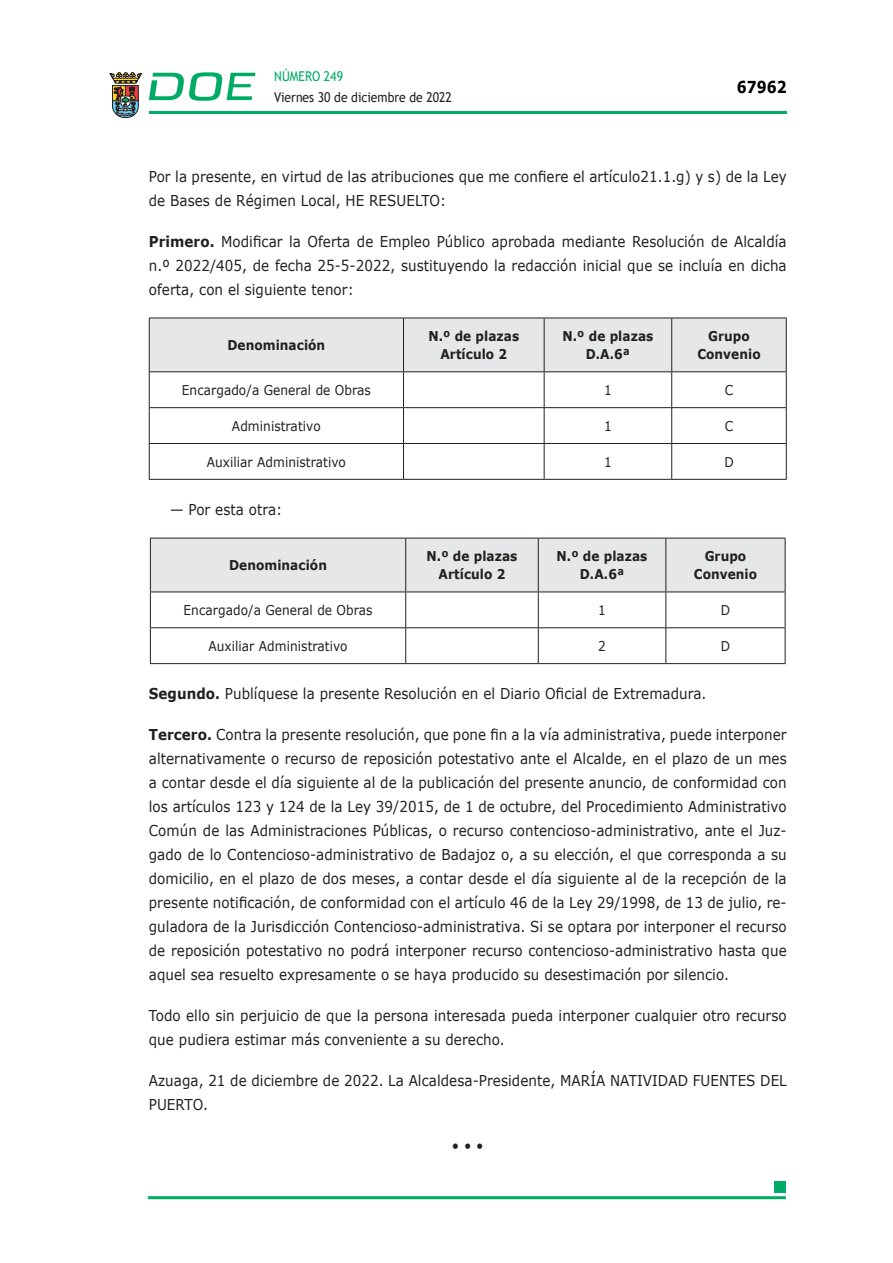
<style>
.page{position:relative;width:893px;height:1263px;background:#fff}
.page>*{position:absolute;margin:0;border:0;box-sizing:border-box;transform-origin:0 0}
.t1{font:700 16.5px "Verdana";color:#000;scale:.85 1}
.CUERPO_DE_TEXTO{font:15px/24px "Verdana";letter-spacing:.005em;color:#231f20;scale:.9 1}
.TABLATITULO{font:700 13.5px/18px "Verdana";letter-spacing:.005em;color:#231f20;text-align:center;scale:.9 1}
.CUERPO_DE_TEXTO-2{font:13.5px "Verdana";letter-spacing:.005em;color:#231f20;scale:.9 1}
.t2{font:13.5px "Trebuchet MS";color:#231f20;scale:.9 1}
.t3{font:13.5px "Trebuchet MS";color:#00ab67;scale:.9 1}
.s1{font-weight:700}
</style>
<div class="page">
<hr style="left:149px;top:111px;width:638px;height:3px;background:#00ab66">
<svg style="left:109px;top:72px;width:33px;height:46px"></svg>
<svg style="left:149px;top:72px;width:106px;height:29px"></svg>
<hr style="left:148px;top:1196px;width:638px;height:3px;background:#00ab66">
<div style="left:775px;top:1181px;width:11px;height:11px;background:#00ab66"></div>
<div style="left:150px;top:319px;width:636px;height:52px;background:#e6e7e9"></div>
<hr style="left:149px;top:318px;width:254px;height:1px;background:#231f20">
<hr style="left:149px;top:318px;width:1px;height:53px;background:#231f20">
<hr style="left:403px;top:318px;width:141px;height:1px;background:#231f20">
<hr style="left:403px;top:318px;width:1px;height:53px;background:#231f20">
<hr style="left:544px;top:318px;width:128px;height:1px;background:#231f20">
<hr style="left:544px;top:318px;width:1px;height:53px;background:#231f20">
<hr style="left:672px;top:318px;width:115px;height:1px;background:#231f20">
<hr style="left:671px;top:318px;width:1px;height:53px;background:#231f20">
<hr style="left:786px;top:318px;width:1px;height:53px;background:#231f20">
<hr style="left:149px;top:371px;width:254px;height:1px;background:#231f20">
<hr style="left:149px;top:372px;width:1px;height:35px;background:#231f20">
<hr style="left:403px;top:371px;width:141px;height:1px;background:#231f20">
<hr style="left:403px;top:372px;width:1px;height:35px;background:#231f20">
<hr style="left:544px;top:371px;width:128px;height:1px;background:#231f20">
<hr style="left:544px;top:372px;width:1px;height:35px;background:#231f20">
<hr style="left:672px;top:371px;width:115px;height:1px;background:#231f20">
<hr style="left:671px;top:372px;width:1px;height:35px;background:#231f20">
<hr style="left:786px;top:372px;width:1px;height:35px;background:#231f20">
<hr style="left:149px;top:407px;width:254px;height:1px;background:#231f20">
<hr style="left:149px;top:408px;width:1px;height:35px;background:#231f20">
<hr style="left:403px;top:407px;width:141px;height:1px;background:#231f20">
<hr style="left:403px;top:408px;width:1px;height:35px;background:#231f20">
<hr style="left:544px;top:407px;width:128px;height:1px;background:#231f20">
<hr style="left:544px;top:408px;width:1px;height:35px;background:#231f20">
<hr style="left:672px;top:407px;width:115px;height:1px;background:#231f20">
<hr style="left:671px;top:408px;width:1px;height:35px;background:#231f20">
<hr style="left:786px;top:408px;width:1px;height:35px;background:#231f20">
<hr style="left:149px;top:443px;width:254px;height:1px;background:#231f20">
<hr style="left:149px;top:444px;width:1px;height:35px;background:#231f20">
<hr style="left:403px;top:443px;width:141px;height:1px;background:#231f20">
<hr style="left:403px;top:444px;width:1px;height:35px;background:#231f20">
<hr style="left:544px;top:443px;width:128px;height:1px;background:#231f20">
<hr style="left:544px;top:444px;width:1px;height:35px;background:#231f20">
<hr style="left:672px;top:443px;width:115px;height:1px;background:#231f20">
<hr style="left:671px;top:444px;width:1px;height:35px;background:#231f20">
<hr style="left:786px;top:444px;width:1px;height:35px;background:#231f20">
<hr style="left:149px;top:479px;width:254px;height:1px;background:#231f20">
<hr style="left:403px;top:479px;width:141px;height:1px;background:#231f20">
<hr style="left:544px;top:479px;width:128px;height:1px;background:#231f20">
<hr style="left:672px;top:479px;width:115px;height:1px;background:#231f20">
<div style="left:151px;top:539px;width:634px;height:53px;background:#e6e7e9"></div>
<hr style="left:150px;top:538px;width:256px;height:1px;background:#231f20">
<hr style="left:150px;top:538px;width:1px;height:54px;background:#231f20">
<hr style="left:406px;top:538px;width:132px;height:1px;background:#231f20">
<hr style="left:405px;top:538px;width:1px;height:54px;background:#231f20">
<hr style="left:538px;top:538px;width:128px;height:1px;background:#231f20">
<hr style="left:538px;top:538px;width:1px;height:54px;background:#231f20">
<hr style="left:666px;top:538px;width:119px;height:1px;background:#231f20">
<hr style="left:665px;top:538px;width:1px;height:54px;background:#231f20">
<hr style="left:785px;top:538px;width:1px;height:54px;background:#231f20">
<hr style="left:150px;top:592px;width:256px;height:1px;background:#231f20">
<hr style="left:150px;top:592px;width:1px;height:35px;background:#231f20">
<hr style="left:406px;top:592px;width:132px;height:1px;background:#231f20">
<hr style="left:405px;top:592px;width:1px;height:35px;background:#231f20">
<hr style="left:538px;top:592px;width:128px;height:1px;background:#231f20">
<hr style="left:538px;top:592px;width:1px;height:35px;background:#231f20">
<hr style="left:666px;top:592px;width:119px;height:1px;background:#231f20">
<hr style="left:665px;top:592px;width:1px;height:35px;background:#231f20">
<hr style="left:785px;top:592px;width:1px;height:35px;background:#231f20">
<hr style="left:150px;top:627px;width:256px;height:1px;background:#231f20">
<hr style="left:150px;top:628px;width:1px;height:35px;background:#231f20">
<hr style="left:406px;top:627px;width:132px;height:1px;background:#231f20">
<hr style="left:405px;top:628px;width:1px;height:35px;background:#231f20">
<hr style="left:538px;top:627px;width:128px;height:1px;background:#231f20">
<hr style="left:538px;top:628px;width:1px;height:35px;background:#231f20">
<hr style="left:666px;top:627px;width:119px;height:1px;background:#231f20">
<hr style="left:665px;top:628px;width:1px;height:35px;background:#231f20">
<hr style="left:785px;top:628px;width:1px;height:35px;background:#231f20">
<hr style="left:150px;top:663px;width:256px;height:1px;background:#231f20">
<hr style="left:406px;top:663px;width:132px;height:1px;background:#231f20">
<hr style="left:538px;top:663px;width:128px;height:1px;background:#231f20">
<hr style="left:666px;top:663px;width:119px;height:1px;background:#231f20">
<p class="t3" style="left:274px;top:67px;width:78px">NÚMERO 249</p>
<p class="t2" style="left:274px;top:88px;width:199px">Viernes 30 de diciembre de 2022</p>
<p class="t1" style="left:737px;top:75px;width:60px">67962</p>
<p class="CUERPO_DE_TEXTO" style="left:149px;top:164px;width:710px">Por la presente, en virtud de las atribuciones que me confiere el artículo21.1.g) y s) de la Ley de Bases de Régimen Local, HE RESUELTO:</p>
<p class="CUERPO_DE_TEXTO" style="left:149px;top:229px;width:710px;text-align:justify"><span class="s1">Primero.</span> Modificar la Oferta de Empleo Público aprobada mediante Resolución de Alcaldía n.º 2022/405, de fecha 25-5-2022, sustituyendo la redacción inicial que se incluía en dicha oferta, con el siguiente tenor:</p>
<p class="TABLATITULO" style="left:227px;top:336px;width:110px">Denominación</p>
<p class="TABLATITULO" style="left:428px;top:327px;width:102px">N.º de plazas</p>
<p class="TABLATITULO" style="left:440px;top:345px;width:76px">Artículo 2</p>
<p class="TABLATITULO" style="left:562px;top:327px;width:102px">N.º de plazas</p>
<p class="TABLATITULO" style="left:586px;top:345px;width:51px">D.A.6ª</p>
<p class="TABLATITULO" style="left:697px;top:327px;width:72px">Grupo<br>Convenio</p>
<p class="CUERPO_DE_TEXTO-2" style="left:182px;top:381px;width:212px">Encargado/a General de Obras</p>
<p class="CUERPO_DE_TEXTO-2" style="left:604px;top:381px;width:10px">1</p>
<p class="CUERPO_DE_TEXTO-2" style="left:725px;top:381px;width:11px">C</p>
<p class="CUERPO_DE_TEXTO-2" style="left:232px;top:416px;width:100px">Administrativo</p>
<p class="CUERPO_DE_TEXTO-2" style="left:604px;top:416px;width:10px">1</p>
<p class="CUERPO_DE_TEXTO-2" style="left:725px;top:416px;width:11px">C</p>
<p class="CUERPO_DE_TEXTO-2" style="left:207px;top:452px;width:156px">Auxiliar Administrativo</p>
<p class="CUERPO_DE_TEXTO-2" style="left:604px;top:452px;width:10px">1</p>
<p class="CUERPO_DE_TEXTO-2" style="left:724px;top:452px;width:12px">D</p>
<p class="CUERPO_DE_TEXTO" style="left:170px;top:497px;width:126px">— Por esta otra:</p>
<p class="TABLATITULO" style="left:229px;top:556px;width:110px">Denominación</p>
<p class="TABLATITULO" style="left:427px;top:547px;width:102px">N.º de plazas</p>
<p class="TABLATITULO" style="left:439px;top:565px;width:76px">Artículo 2</p>
<p class="TABLATITULO" style="left:557px;top:547px;width:102px">N.º de plazas</p>
<p class="TABLATITULO" style="left:580px;top:565px;width:51px">D.A.6ª</p>
<p class="TABLATITULO" style="left:694px;top:547px;width:72px">Grupo<br>Convenio</p>
<p class="CUERPO_DE_TEXTO-2" style="left:184px;top:601px;width:212px">Encargado/a General de Obras</p>
<p class="CUERPO_DE_TEXTO-2" style="left:598px;top:601px;width:10px">1</p>
<p class="CUERPO_DE_TEXTO-2" style="left:721px;top:601px;width:12px">D</p>
<p class="CUERPO_DE_TEXTO-2" style="left:208px;top:637px;width:156px">Auxiliar Administrativo</p>
<p class="CUERPO_DE_TEXTO-2" style="left:598px;top:637px;width:10px">2</p>
<p class="CUERPO_DE_TEXTO-2" style="left:721px;top:637px;width:12px">D</p>
<p class="CUERPO_DE_TEXTO" style="left:149px;top:681px;width:621px"><span class="s1">Segundo.</span> Publíquese la presente Resolución en el Diario Oficial de Extremadura.</p>
<p class="CUERPO_DE_TEXTO" style="left:149px;top:722px;width:710px;text-align:justify"><span class="s1">Tercero.</span> Contra la presente resolución, que pone fin a la vía administrativa, puede interponer alternativamente o recurso de reposición potestativo ante el Alcalde, en el plazo de un mes a contar desde el día siguiente al de la publicación del presente anuncio, de conformidad con los artículos 123 y 124 de la Ley 39/2015, de 1 de octubre, del Procedimiento Administrativo Común de las Administraciones Públicas, o recurso contencioso-administrativo, ante el Juz&shy;gado de lo Contencioso-administrativo de Badajoz o, a su elección, el que corresponda a su domicilio, en el plazo de dos meses, a contar desde el día siguiente al de la recepción de la presente notificación, de conformidad con el artículo 46 de la Ley 29/1998, de 13 de julio, re&shy;guladora de la Jurisdicción Contencioso-administrativa. Si se optara por interponer el recurso de reposición potestativo no podrá interponer recurso contencioso-administrativo hasta que aquel sea resuelto expresamente o se haya producido su desestimación por silencio.</p>
<p class="CUERPO_DE_TEXTO" style="left:149px;top:1003px;width:710px">Todo ello sin perjuicio de que la persona interesada pueda interponer cualquier otro recurso que pudiera estimar más conveniente a su derecho.</p>
<p class="CUERPO_DE_TEXTO" style="left:149px;top:1068px;width:710px">Azuaga, 21 de diciembre de 2022. La Alcaldesa-Presidente, MARÍA NATIVIDAD FUENTES DEL<br>PUERTO.</p>
<p class="CUERPO_DE_TEXTO" style="left:452px;top:1133px;width:37px">• • •</p>
</div>
